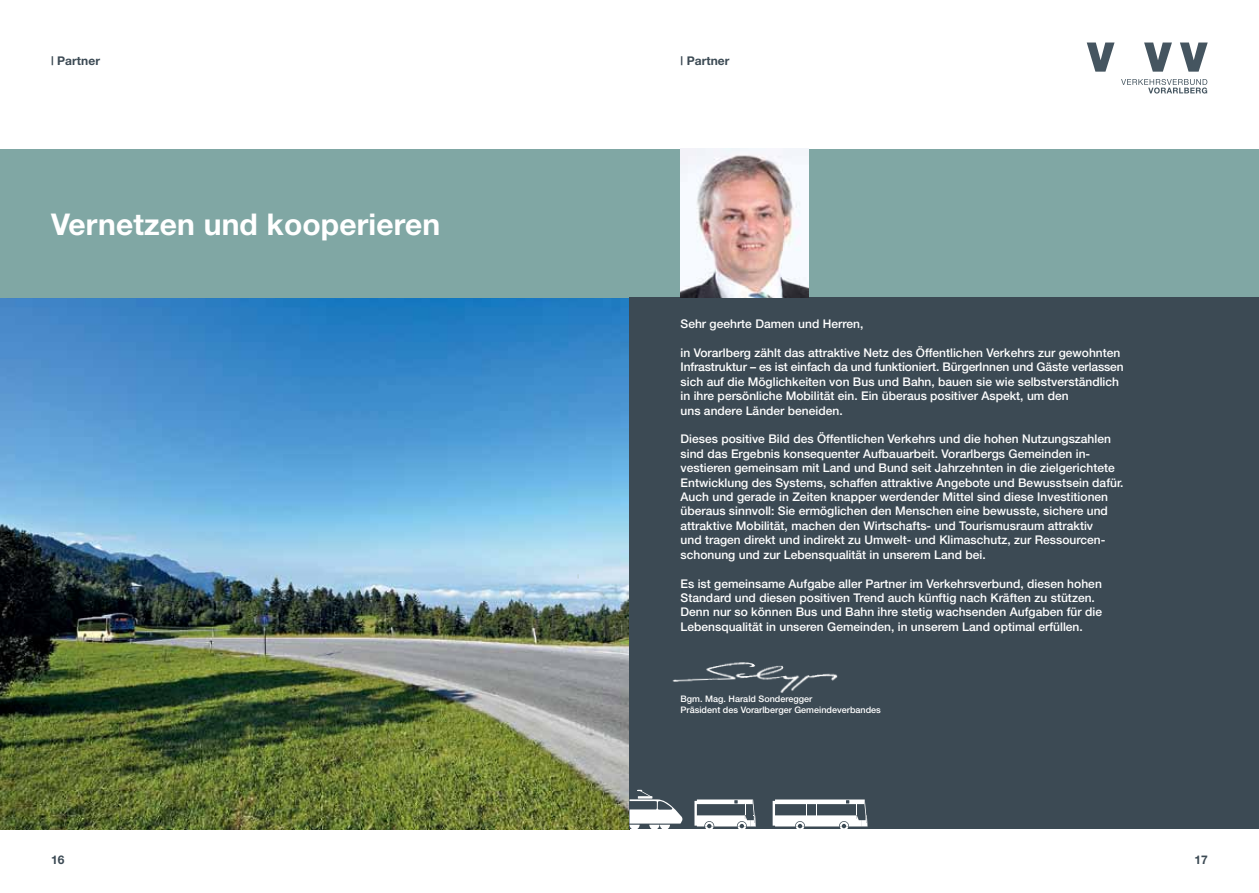
<style>
.page{position:relative;width:1259px;height:893px;background:#fff}
.page>*{position:absolute;margin:0;border:0;box-sizing:border-box;transform-origin:0 0}
.t1{font:700 30px "Helvetica Neue";letter-spacing:.005em;color:#fff}
.t2{font:500 12px/14.4px "Helvetica Neue";color:#fff}
.t3{font:700 12px "Helvetica Neue";letter-spacing:.005em;color:#3c4a54}
.t4{font:500 9px/10.8px "Helvetica Neue";color:#fff}
</style>
<div class="page">
<img style="left:0;top:298px;width:629px;height:531px">
<div style="left:0;top:149px;width:629px;height:149px;background:#80a7a4"></div>
<div style="left:629px;top:149px;width:630px;height:149px;background:#80a7a4"></div>
<div style="left:629px;top:298px;width:630px;height:531px;background:#3c4a54"></div>
<img style="left:680px;top:149px;width:128px;height:149px">
<svg style="left:694px;top:799px;width:62px;height:30px"></svg>
<svg style="left:772px;top:799px;width:95px;height:30px"></svg>
<svg style="left:629px;top:790px;width:54px;height:40px"></svg>
<svg style="left:1087px;top:43px;width:27px;height:29px"></svg>
<svg style="left:1144px;top:43px;width:28px;height:29px"></svg>
<svg style="left:1180px;top:43px;width:27px;height:29px"></svg>
<svg style="left:1121px;top:79px;width:86px;height:15px"></svg>
<img style="left:672px;top:662px;width:166px;height:31px">
<p class="t3" style="left:51px;top:53px;width:50px">| Partner</p>
<p class="t3" style="left:680px;top:53px;width:50px">| Partner</p>
<h1 class="t1" style="left:51px;top:206px;width:391px">Vernetzen und kooperieren</h1>
<p class="t2" style="left:680px;top:317px;width:184px">Sehr geehrte Damen und Herren,</p>
<p class="t2" style="left:680px;top:345px;width:444px">in Vorarlberg zählt das attraktive Netz des Öffentlichen Verkehrs zur gewohnten Infrastruktur – es ist einfach da und funktioniert. BürgerInnen und Gäste verlassen sich auf die Möglichkeiten von Bus und Bahn, bauen sie wie selbstverständlich in ihre persönliche Mobilität ein. Ein überaus positiver Aspekt, um den<br>uns andere Länder beneiden.</p>
<p class="t2" style="left:680px;top:432px;width:444px">Dieses positive Bild des Öffentlichen Verkehrs und die hohen Nutzungszahlen sind das Ergebnis konsequenter Aufbauarbeit. Vorarlbergs Gemeinden in&shy;vestieren gemeinsam mit Land und Bund seit Jahrzehnten in die zielgerichtete Entwicklung des Systems, schaffen attraktive Angebote und Bewusstsein dafür.<br>Auch und gerade in Zeiten knapper werdender Mittel sind diese Investitionen überaus sinnvoll: Sie ermöglichen den Menschen eine bewusste, sichere und attraktive Mobilität, machen den Wirtschafts- und Tourismusraum attraktiv<br>und tragen direkt und indirekt zu Umwelt- und Klimaschutz, zur Ressourcen&shy;schonung und zur Lebensqualität in unserem Land bei.</p>
<p class="t2" style="left:680px;top:576px;width:423px">Es ist gemeinsame Aufgabe aller Partner im Verkehrsverbund, diesen hohen Standard und diesen positiven Trend auch künftig nach Kräften zu stützen.<br>Denn nur so können Bus und Bahn ihre stetig wachsenden Aufgaben für die Lebensqualität in unseren Gemeinden, in unserem Land optimal erfüllen.</p>
<p class="t4" style="left:680px;top:694px;width:202px">Bgm. Mag. Harald Sonderegger<br>Präsident des Vorarlberger Gemeindeverbandes</p>
<p class="t3" style="left:51px;top:852px;width:15px">16</p>
<p class="t3" style="left:1194px;top:852px;width:15px">17</p>
</div>
